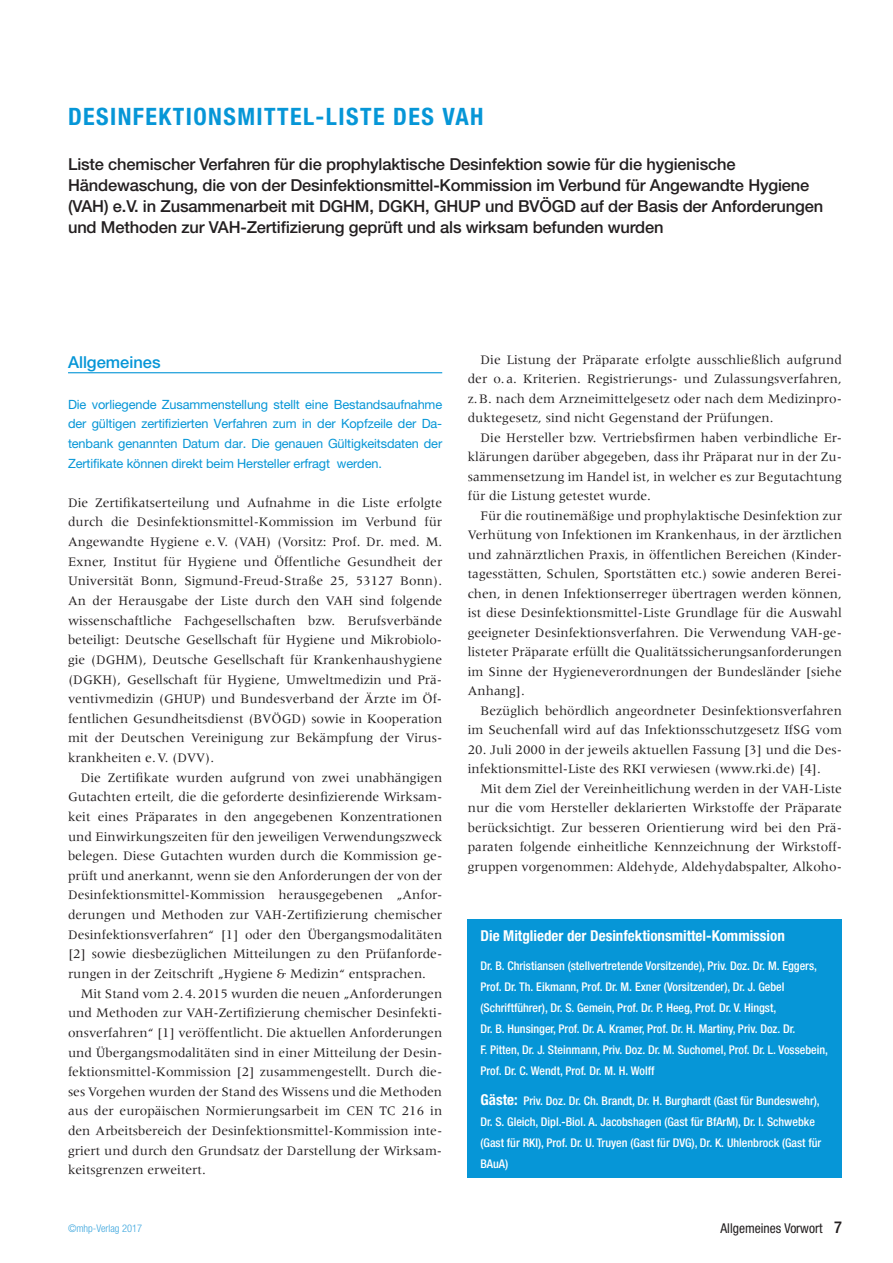
<style>
.page{position:relative;width:893px;height:1263px;background:#fff}
.page>*{position:absolute;margin:0;border:0;box-sizing:border-box;transform-origin:0 0}
.t1{font:700 condensed 24px "Helvetica Neue";letter-spacing:.06em;color:#0696d7}
.t2{font:500 16.5px/21px "Helvetica Neue";letter-spacing:-.01em;color:#231f20}
.t3{font:500 16.5px "Helvetica Neue";color:#0696d7}
.t4{font:700 condensed 15px "Helvetica Neue";color:#fff}
.t5{font:13.5px/19.6px "Meridien";color:#231f20;text-align:justify}
.t6{font:condensed 13.5px "Helvetica Neue";color:#231f20}
.t7{font:12.75px/19.6px "Helvetica Neue";letter-spacing:-.01em;color:#0696d7;text-align:justify}
.t8{font:500 condensed 12px/21px "Helvetica Neue";color:#fff}
.t9{font:300 condensed 10.5px "Helvetica Neue";color:#3aa5dd}
.s1{font-weight:700;font-size:15px}
.s2{font-weight:500;font-size:16.5px}
</style>
<div class="page">
<hr style="left:68px;top:372px;width:374px;height:1px;background:#0696d7">
<div style="left:468px;top:919px;width:374px;height:259px;background:#0696d7"></div>
<h1 class="t1" style="left:68px;top:102px;width:417px">DESINFEKTIONSMITTEL-LISTE DES VAH</h1>
<p class="t2" style="left:68px;top:153px;width:757px">Liste chemischer Verfahren für die prophylaktische Desinfektion sowie für die hygienische Händewaschung, die von der Desinfektionsmittel-Kommission im Verbund für Angewandte Hygiene (VAH) e.V. in Zusammenarbeit mit DGHM, DGKH, GHUP und BVÖGD auf der Basis der Anforderungen und Methoden zur VAH-Zertifizierung geprüft und als wirksam befunden wurden</p>
<p class="t3" style="left:68px;top:352px;width:94px">Allgemeines</p>
<p class="t7" style="left:68px;top:394px;width:376px">Die vorliegende Zusammenstellung stellt eine Bestandsaufnahme der gültigen zertifizierten Verfahren zum in der Kopfzeile der Da&shy;tenbank genannten Datum dar. Die genauen Gültigkeitsdaten der Zertifikate können direkt beim Hersteller erfragt werden.</p>
<p class="t5" style="left:68px;top:493px;width:376px">Die Zertifikatserteilung und Aufnahme in die Liste erfolgte durch die Desinfektionsmittel-Kommission im Verbund für Angewandte Hygiene e.V. (VAH) (Vorsitz: Prof. Dr. med. M.<br>Exner, Institut für Hygiene und Öffentliche Gesundheit der Universität Bonn, Sigmund-Freud-Straße 25, 53127 Bonn).<br>An der Herausgabe der Liste durch den VAH sind folgende wissenschaftliche Fachgesellschaften bzw. Berufsverbände beteiligt: Deutsche Gesellschaft für Hygiene und Mikrobiolo&shy;gie (DGHM), Deutsche Gesellschaft für Krankenhaushygiene (DGKH), Gesellschaft für Hygiene, Umweltmedizin und Prä&shy;ventivmedizin (GHUP) und Bundesverband der Ärzte im Öf&shy;fentlichen Gesundheitsdienst (BVÖGD) sowie in Kooperation mit der Deutschen Vereinigung zur Bekämpfung der Virus&shy;krankheiten e.V. (DVV).</p>
<p class="t5" style="left:68px;top:767px;width:376px;text-indent:13px">Die Zertifikate wurden aufgrund von zwei unabhängigen Gutachten erteilt, die die geforderte desinfizierende Wirksam&shy;keit eines Präparates in den angegebenen Konzentrationen und Einwirkungszeiten für den jeweiligen Verwendungszweck belegen. Diese Gutachten wurden durch die Kommission ge&shy;prüft und anerkannt, wenn sie den Anforderungen der von der Desinfektionsmittel-Kommission herausgegebenen „Anfor&shy;derungen und Methoden zur VAH-Zertifizierung chemischer Desinfektionsverfahren“ [1] oder den Übergangsmodalitäten [2] sowie diesbezüglichen Mitteilungen zu den Prüfanforde&shy;rungen in der Zeitschrift „Hygiene &amp; Medizin“ entsprachen.</p>
<p class="t5" style="left:68px;top:983px;width:376px;text-indent:13px">Mit Stand vom 2.4.2015 wurden die neuen „Anforderungen und Methoden zur VAH-Zertifizierung chemischer Desinfekti&shy;onsverfahren“ [1] veröffentlicht. Die aktuellen Anforderungen und Übergangsmodalitäten sind in einer Mitteilung der Desin&shy;fektionsmittel-Kommission [2] zusammengestellt. Durch die&shy;ses Vorgehen wurden der Stand des Wissens und die Methoden aus der europäischen Normierungsarbeit im CEN TC 216 in den Arbeitsbereich der Desinfektionsmittel-Kommission inte&shy;griert und durch den Grundsatz der Darstellung der Wirksam&shy;keitsgrenzen erweitert.</p>
<p class="t5" style="left:468px;top:350px;width:376px;text-indent:13px">Die Listung der Präparate erfolgte ausschließlich aufgrund der o. a. Kriterien. Registrierungs- und Zulassungsverfahren, z.B. nach dem Arzneimittelgesetz oder nach dem Medizinpro&shy;duktegesetz, sind nicht Gegenstand der Prüfungen.</p>
<p class="t5" style="left:468px;top:427px;width:376px;text-indent:13px">Die Hersteller bzw. Vertriebsfirmen haben verbindliche Er&shy;klärungen darüber abgegeben, dass ihr Präparat nur in der Zu&shy;sammensetzung im Handel ist, in welcher es zur Begutachtung für die Listung getestet wurde.</p>
<p class="t5" style="left:468px;top:505px;width:376px;text-indent:13px">Für die routinemäßige und prophylaktische Desinfektion zur Verhütung von Infektionen im Krankenhaus, in der ärztlichen und zahnärztlichen Praxis, in öffentlichen Bereichen (Kinder&shy;tagesstätten, Schulen, Sportstätten etc.) sowie anderen Berei&shy;chen, in denen Infektionserreger übertragen werden können, ist diese Desinfektionsmittel-Liste Grundlage für die Auswahl geeigneter Desinfektionsverfahren. Die Verwendung VAH-ge&shy;listeter Präparate erfüllt die Qualitätssicherungsanforderungen im Sinne der Hygieneverordnungen der Bundesländer [siehe Anhang].</p>
<p class="t5" style="left:468px;top:700px;width:376px;text-align:right">Bezüglich behördlich angeordneter Desinfektionsverfahren im Seuchenfall wird auf das Infektionsschutzgesetz IfSG vom</p>
<p class="t5" style="left:468px;top:739px;width:376px">20. Juli 2000 in der jeweils aktuellen Fassung [3] und die Des&shy;infektionsmittel-Liste des RKI verwiesen (www.rki.de) [4].</p>
<p class="t5" style="left:468px;top:778px;width:376px;text-indent:13px">Mit dem Ziel der Vereinheitlichung werden in der VAH-Liste nur die vom Hersteller deklarierten Wirkstoffe der Präparate berücksichtigt. Zur besseren Orientierung wird bei den Prä&shy;paraten folgende einheitliche Kennzeichnung der Wirkstoff&shy;gruppen vorgenommen: Aldehyde, Aldehydabspalter, Alkoho-</p>
<p class="t4" style="left:480px;top:926px;width:306px">Die Mitglieder der Desinfektionsmittel-Kommission</p>
<p class="t8" style="left:480px;top:955px;width:349px">Dr. B. Christiansen (stellvertretende Vorsitzende), Priv. Doz. Dr. M. Eggers, Prof. Dr. Th. Eikmann, Prof. Dr. M. Exner (Vorsitzender), Dr. J. Gebel (Schriftführer), Dr. S. Gemein, Prof. Dr. P. Heeg, Prof. Dr. V. Hingst,<br>Dr. B. Hunsinger, Prof. Dr. A. Kramer, Prof. Dr. H. Martiny, Priv. Doz. Dr.<br>F. Pitten, Dr. J. Steinmann, Priv. Doz. Dr. M. Suchomel, Prof. Dr. L. Vossebein, Prof. Dr. C. Wendt, Prof. Dr. M. H. Wolff</p>
<p class="t8" style="left:480px;top:1090px;width:342px"><span class="s1">Gäste:</span> Priv. Doz. Dr. Ch. Brandt, Dr. H. Burghardt (Gast für Bundeswehr), Dr. S. Gleich, Dipl.-Biol. A. Jacobshagen (Gast für BfArM), Dr. I. Schwebke (Gast für RKI), Prof. Dr. U. Truyen (Gast für DVG), Dr. K. Uhlenbrock (Gast für BAuA)</p>
<p class="t9" style="left:68px;top:1222px;width:76px">©mhp-Verlag 2017</p>
<p class="t6" style="left:720px;top:1220px;width:123px">Allgemeines Vorwort <span class="s2">7</span></p>
</div>
